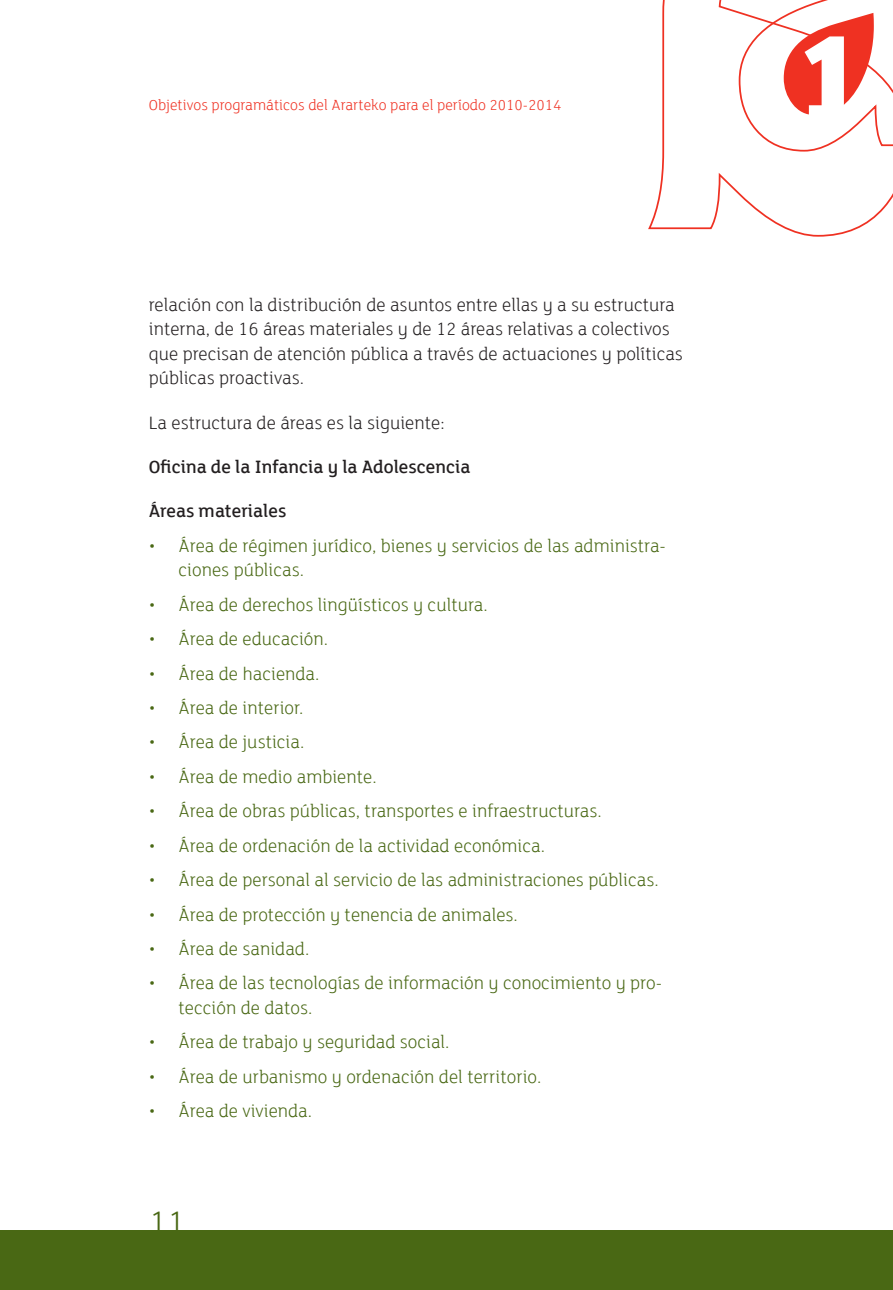
<style>
.page{position:relative;width:893px;height:1290px;background:#fff}
.page>*{position:absolute;margin:0;border:0;box-sizing:border-box;transform-origin:0 0}
.t1{font:800 131.25px "FS Lola";color:#fff}
.t2{font:300 35px "FS Lola";color:#496814}
.listado{font:300 19.25px/24.5px "FS Lola";color:#496814}
.texto_normal{font:300 19.25px/24.5px "FS Lola";color:#231f20}
.texto_normal-2{font:500 19.25px "FS Lola";color:#231f20}
.t3{font:300 15.75px "FS Lola";color:#ef3122}
</style>
<div class="page">
<div style="left:0;top:1230px;width:893px;height:60px;background:#496814"></div>
<svg style="left:648px;top:0;width:245px;height:237px"></svg>
<svg style="left:738px;top:0;width:155px;height:152px"></svg>
<p class="t3" style="left:149px;top:95px;width:414px">Objetivos programáticos del Ararteko para el período 2010-2014</p>
<p class="texto_normal" style="left:149px;top:292px;width:536px">relación con la distribución de asuntos entre ellas y a su estructura interna, de 16 áreas materiales y de 12 áreas relativas a colectivos que precisan de atención pública a través de actuaciones y políticas públicas proactivas.</p>
<p class="texto_normal" style="left:149px;top:409px;width:297px">La estructura de áreas es la siguiente:</p>
<p class="texto_normal-2" style="left:149px;top:454px;width:323px">Oficina de la Infancia y la Adolescencia</p>
<p class="texto_normal-2" style="left:149px;top:499px;width:139px">Áreas materiales</p>
<p class="listado" style="left:179px;top:533px;width:489px;text-indent:-30px">• Área de régimen jurídico, bienes y servicios de las administra&shy;ciones públicas.</p>
<p class="listado" style="left:149px;top:591px;width:340px">• Área de derechos lingüísticos y cultura.</p>
<p class="listado" style="left:149px;top:626px;width:181px">• Área de educación.</p>
<p class="listado" style="left:149px;top:660px;width:172px">• Área de hacienda.</p>
<p class="listado" style="left:149px;top:695px;width:156px">• Área de interior.</p>
<p class="listado" style="left:149px;top:729px;width:157px">• Área de justicia.</p>
<p class="listado" style="left:149px;top:764px;width:229px">• Área de medio ambiente.</p>
<p class="listado" style="left:149px;top:798px;width:454px">• Área de obras públicas, transportes e infraestructuras.</p>
<p class="listado" style="left:149px;top:832px;width:398px">• Área de ordenación de la actividad económica.</p>
<p class="listado" style="left:149px;top:867px;width:511px">• Área de personal al servicio de las administraciones públicas.</p>
<p class="listado" style="left:149px;top:901px;width:371px">• Área de protección y tenencia de animales.</p>
<p class="listado" style="left:149px;top:936px;width:162px">• Área de sanidad.</p>
<p class="listado" style="left:179px;top:970px;width:485px;text-indent:-30px">• Área de las tecnologías de información y conocimiento y pro&shy;tección de datos.</p>
<p class="listado" style="left:149px;top:1029px;width:302px">• Área de trabajo y seguridad social.</p>
<p class="listado" style="left:149px;top:1063px;width:394px">• Área de urbanismo y ordenación del territorio.</p>
<p class="listado" style="left:149px;top:1098px;width:165px">• Área de vivienda.</p>
<p class="t2" style="left:149px;top:1200px;width:38px">11</p>
<p class="t1" style="left:791px;top:-14px;width:79px">1</p>
</div>
